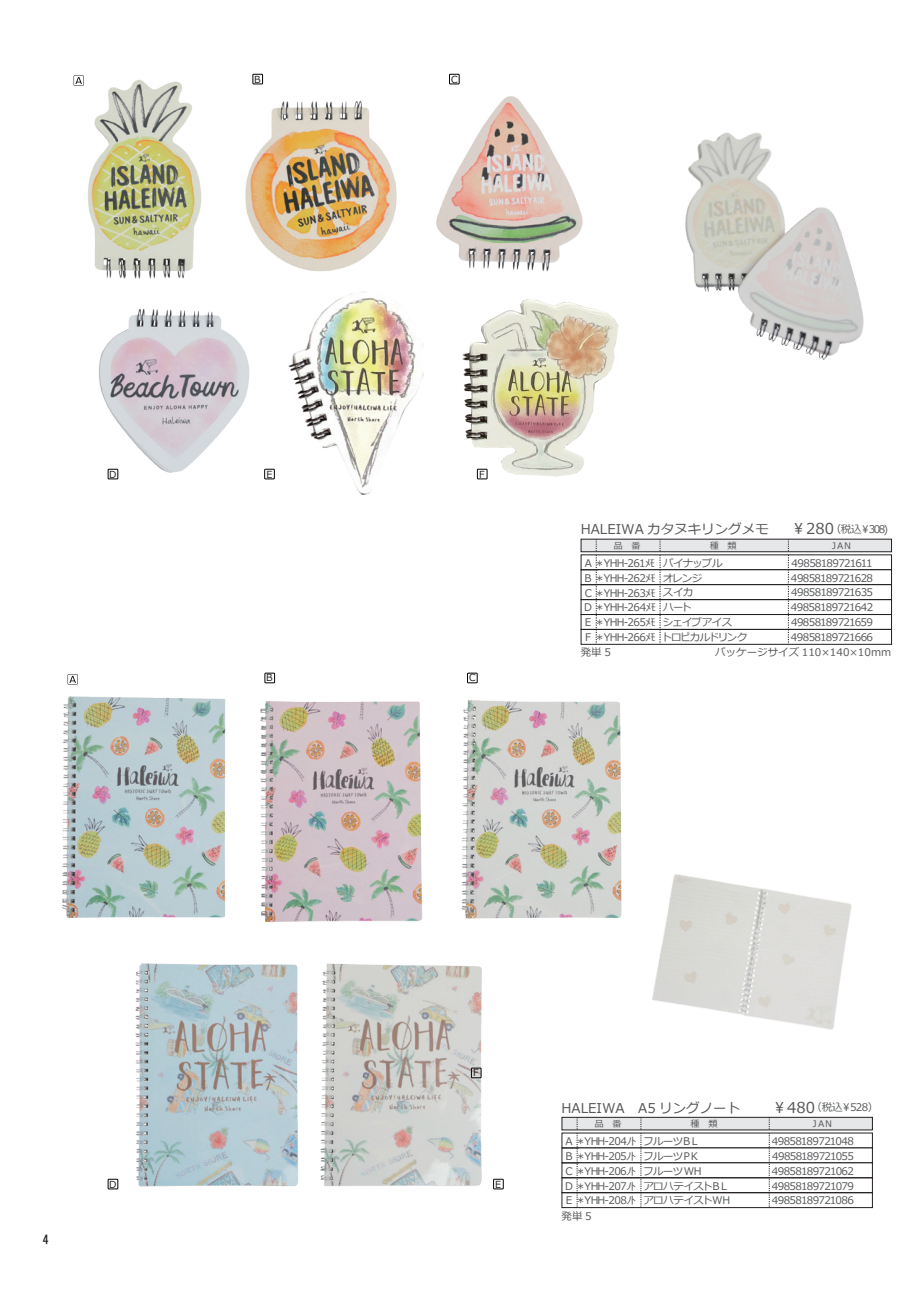
<style>
.page{position:relative;width:919px;height:1289px;background:#fff}
.page>*{position:absolute;margin:0;border:0;box-sizing:border-box;transform-origin:0 0}
.t1{font:13.5px "Meiryo";color:#57585a}
.t2{font:12px "HGS Gothic E";color:#231f20}
.t3{font:10.5px/14.9px "Meiryo";letter-spacing:-.06em;color:#57585a;text-align:justify}
.t4{font:10.5px "Meiryo";letter-spacing:-.06em;color:#585a5c}
.t5{font:10.5px "Meiryo";color:#57585a}
.t6{font:9.75px "Meiryo";color:#231f20}
.t7{font:9px "Meiryo";letter-spacing:-.23em;color:#57585a}
.s1{font-size:15px;color:#57585a}
</style>
<div class="page">
<img style="left:99px;top:308px;width:151px;height:172px">
<img style="left:245px;top:101px;width:152px;height:171px">
<img style="left:73px;top:75px;width:129px;height:204px">
<img style="left:436px;top:96px;width:147px;height:176px">
<img style="left:135px;top:963px;width:163px;height:224px">
<img style="left:320px;top:963px;width:162px;height:224px">
<img style="left:260px;top:701px;width:163px;height:221px">
<img style="left:461px;top:700px;width:161px;height:219px">
<img style="left:61px;top:683px;width:165px;height:235px">
<img style="left:652px;top:874px;width:200px;height:156px">
<img style="left:288px;top:291px;width:135px;height:203px">
<img style="left:462px;top:299px;width:157px;height:181px">
<img style="left:685px;top:132px;width:179px;height:228px">
<div style="left:561px;top:1116px;width:311px;height:14px;background:#e6e7e9;border:1px solid #231f20"></div>
<div style="left:561px;top:1147px;width:311px;height:16px;border:1px solid #231f20"></div>
<div style="left:561px;top:1162px;width:311px;height:16px;border:1px solid #231f20"></div>
<div style="left:561px;top:1177px;width:311px;height:16px;border:1px solid #231f20"></div>
<div style="left:561px;top:1192px;width:311px;height:15px;border:1px solid #231f20"></div>
<svg style="left:640px;top:1117px;width:1px;height:90px"></svg>
<svg style="left:577px;top:1117px;width:1px;height:90px"></svg>
<svg style="left:769px;top:1117px;width:1px;height:90px"></svg>
<div style="left:580px;top:538px;width:311px;height:14px;background:#e6e7e9;border:1px solid #231f20"></div>
<div style="left:580px;top:569px;width:311px;height:16px;border:1px solid #231f20"></div>
<div style="left:580px;top:584px;width:311px;height:16px;border:1px solid #231f20"></div>
<div style="left:580px;top:599px;width:311px;height:16px;border:1px solid #231f20"></div>
<div style="left:580px;top:614px;width:311px;height:16px;border:1px solid #231f20"></div>
<svg style="left:659px;top:539px;width:1px;height:103px"></svg>
<svg style="left:596px;top:539px;width:1px;height:103px"></svg>
<svg style="left:788px;top:539px;width:1px;height:103px"></svg>
<div style="left:580px;top:629px;width:311px;height:15px;border:1px solid #231f20"></div>
<svg style="left:74px;top:75px;width:10px;height:11px"></svg>
<div style="left:253px;top:74px;width:10px;height:10px;border:1px solid #030303"></div>
<div style="left:449px;top:74px;width:10px;height:10px;border:1px solid #030303"></div>
<div style="left:108px;top:469px;width:10px;height:10px;border:1px solid #030303"></div>
<div style="left:264px;top:469px;width:10px;height:10px;border:1px solid #030303"></div>
<div style="left:477px;top:469px;width:10px;height:10px;border:1px solid #030303"></div>
<svg style="left:68px;top:674px;width:10px;height:10px"></svg>
<div style="left:265px;top:673px;width:10px;height:10px;border:1px solid #030303"></div>
<div style="left:467px;top:673px;width:10px;height:10px;border:1px solid #030303"></div>
<div style="left:108px;top:1178px;width:10px;height:11px;border:1px solid #030303"></div>
<div style="left:493px;top:1178px;width:10px;height:11px;border:1px solid #030303"></div>
<div style="left:471px;top:1067px;width:10px;height:10px;border:1px solid #030303"></div>
<p class="t6" style="left:254px;top:72px;width:8px">B</p>
<p class="t6" style="left:451px;top:72px;width:8px">C</p>
<p class="t6" style="left:109px;top:467px;width:9px">D</p>
<p class="t6" style="left:266px;top:467px;width:8px">E</p>
<p class="t6" style="left:479px;top:467px;width:7px">F</p>
<p class="t6" style="left:266px;top:671px;width:8px">B</p>
<p class="t6" style="left:469px;top:671px;width:8px">C</p>
<p class="t1" style="left:580px;top:520px;width:190px">HALEIWA カタヌキリングメモ</p>
<p class="t4" style="left:791px;top:521px;width:98px"><span class="s1">￥280</span>（税込￥308)</p>
<p class="t7" style="left:614px;top:539px;width:28px">品　番</p>
<p class="t7" style="left:709px;top:539px;width:28px">種　類</p>
<p class="t7" style="left:829px;top:539px;width:24px">ＪＡＮ</p>
<p class="t3" style="left:583px;top:556px;width:75px">Ａ＊YHH-261ﾒﾓＢ＊YHH-262ﾒﾓＣ＊YHH-263ﾒﾓＤ＊YHH-264ﾒﾓＥ＊YHH-265ﾒﾓ</p>
<p class="t3" style="left:662px;top:556px;width:71px;text-align:left">パイナップルオレンジ<br>スイカ<br>ハート<br>シェイブアイス</p>
<p class="t3" style="left:790px;top:556px;width:84px">49858189721611<br>49858189721628<br>49858189721635<br>49858189721642<br>49858189721659</p>
<p class="t3" style="left:585px;top:630px;width:164px">F ＊YHH-266ﾒﾓトロピカルドリンク</p>
<p class="t3" style="left:790px;top:630px;width:84px">49858189721666</p>
<p class="t3" style="left:580px;top:645px;width:32px">発単 5</p>
<p class="t5" style="left:715px;top:644px;width:177px">パッケージサイズ 110×140×10mm</p>
<p class="t2" style="left:43px;top:1233px;width:8px">4</p>
<p class="t6" style="left:473px;top:1066px;width:7px">F</p>
<p class="t6" style="left:109px;top:1177px;width:9px">D</p>
<p class="t6" style="left:495px;top:1177px;width:8px">E</p>
<p class="t1" style="left:561px;top:1098px;width:180px">HALEIWA　A5 リングノート</p>
<p class="t7" style="left:594px;top:1117px;width:28px">品　番</p>
<p class="t7" style="left:690px;top:1117px;width:28px">種　類</p>
<p class="t7" style="left:810px;top:1117px;width:24px">ＪＡＮ</p>
<p class="t4" style="left:772px;top:1099px;width:107px"><span class="s1">￥480</span>（税込￥528）</p>
<p class="t3" style="left:563px;top:1134px;width:74px">Ａ＊YHH-204ﾉﾄＢ＊YHH-205ﾉﾄＣ＊YHH-206ﾉﾄＤ＊YHH-207ﾉﾄＥ＊YHH-208ﾉﾄ</p>
<p class="t3" style="left:643px;top:1134px;width:90px;text-align:left">フルーツＢＬ<br>フルーツＰＫ<br>フルーツWH<br>アロハテイストＢＬアロハテイストＷＨ</p>
<p class="t3" style="left:771px;top:1134px;width:84px">49858189721048<br>49858189721055<br>49858189721062<br>49858189721079<br>49858189721086</p>
<p class="t3" style="left:561px;top:1209px;width:32px">発単 5</p>
</div>
